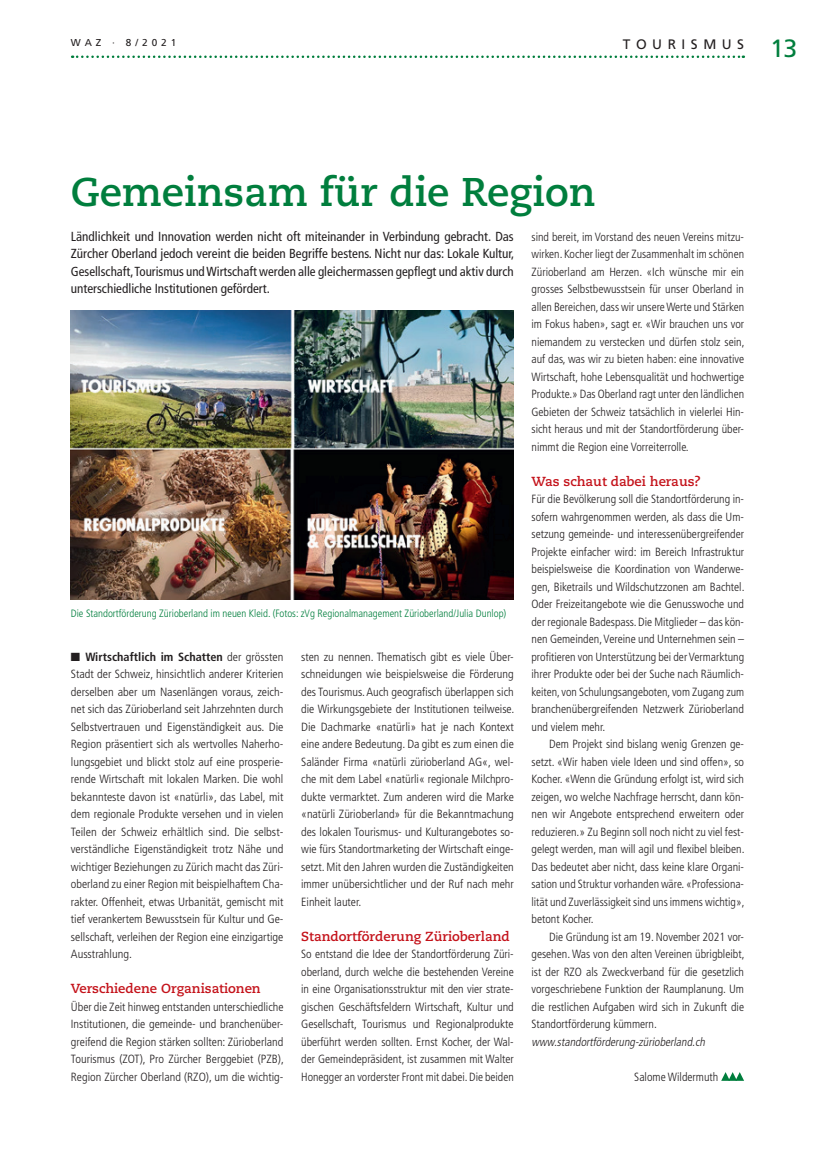
<style>
.page{position:relative;width:815px;height:1152px;background:#fff}
.page>*{position:absolute;margin:0;border:0;box-sizing:border-box;transform-origin:0 0}
.t1{font:700 40px "Caecilia";color:#007e3d}
.t2{font:25px "Frutiger LT Std";color:#007e3d}
.t3{font:13.75px "Frutiger LT Std";letter-spacing:.4em;color:#231f20}
.t4{font:condensed 13.12px/17.5px "Frutiger LT Std";color:#231f20;text-align:justify}
.t5{font:700 13.12px "Caecilia";color:#c4121a}
.t6{font:300 condensed 11.88px/17.5px "Frutiger LT Std";color:#231f20;text-align:justify}
.t7{font:italic 300 condensed 11.88px "Frutiger LT Std";color:#231f20}
.t8{font:300 condensed 10.62px "Frutiger LT Std";color:#007e3d}
.t9{font:10px "Frutiger LT Std";letter-spacing:.4em;color:#231f20}
.s1{font-weight:700}
</style>
<div class="page">
<svg style="left:72px;top:56px;width:672px;height:2px"></svg>
<svg style="left:721px;top:1072px;width:23px;height:8px"></svg>
<img style="left:71px;top:310px;width:443px;height:289px">
<p class="t9" style="left:71px;top:37px;width:107px">WAZ · 8/2021</p>
<p class="t3" style="left:623px;top:36px;width:123px">TOURISMUS</p>
<h2 class="t2" style="left:770px;top:33px;width:29px">13</h2>
<h1 class="t1" style="left:71px;top:168px;width:526px">Gemeinsam für die Region</h1>
<p class="t4" style="left:71px;top:227px;width:445px">Ländlichkeit und Innovation werden nicht oft miteinander in Verbindung gebracht. Das Zürcher Oberland jedoch vereint die beiden Begriffe bestens. Nicht nur das: Lokale Kultur, Gesellschaft, Tourismus und Wirtschaft werden alle gleichermassen gepflegt und aktiv durch unterschiedliche Institutionen gefördert.</p>
<p class="t6" style="left:531px;top:228px;width:215px">sind bereit, im Vorstand des neuen Vereins mitzu&shy;wirken. Kocher liegt der Zusammenhalt im schönen Zürioberland am Herzen. «Ich wünsche mir ein grosses Selbstbewusstsein für unser Oberland in allen Bereichen, dass wir unsere Werte und Stärken im Fokus haben», sagt er. «Wir brauchen uns vor niemandem zu verstecken und dürfen stolz sein, auf das, was wir zu bieten haben: eine innovative Wirtschaft, hohe Lebensqualität und hochwertige Produkte.» Das Oberland ragt unter den ländlichen Gebieten der Schweiz tatsächlich in vielerlei Hin&shy;sicht heraus und mit der Standortförderung über&shy;nimmt die Region eine Vorreiterrolle.</p>
<p class="t5" style="left:531px;top:473px;width:171px">Was schaut dabei heraus?</p>
<p class="t6" style="left:531px;top:490px;width:215px">Für die Bevölkerung soll die Standortförderung in&shy;sofern wahrgenommen werden, als dass die Um&shy;setzung gemeinde- und interessenübergreifender Projekte einfacher wird: im Bereich Infrastruktur beispielsweise die Koordination von Wanderwe&shy;gen, Biketrails und Wildschutzzonen am Bachtel.<br>Oder Freizeitangebote wie die Genusswoche und der regionale Badespass. Die Mitglieder – das kön&shy;nen Gemeinden, Vereine und Unternehmen sein – profitieren von Unterstützung bei der Vermarktung ihrer Produkte oder bei der Suche nach Räumlich&shy;keiten, von Schulungsangeboten, vom Zugang zum branchenübergreifenden Netzwerk Zürioberland und vielem mehr.</p>
<p class="t6" style="left:531px;top:735px;width:215px;text-indent:18px">Dem Projekt sind bislang wenig Grenzen ge&shy;setzt. «Wir haben viele Ideen und sind offen», so Kocher. «Wenn die Gründung erfolgt ist, wird sich zeigen, wo welche Nachfrage herrscht, dann kön&shy;nen wir Angebote entsprechend erweitern oder reduzieren.» Zu Beginn soll noch nicht zu viel fest&shy;gelegt werden, man will agil und flexibel bleiben.<br>Das bedeutet aber nicht, dass keine klare Organi&shy;sation und Struktur vorhanden wäre. «Professiona&shy;lität und Zuverlässigkeit sind uns immens wichtig», betont Kocher.</p>
<p class="t6" style="left:531px;top:928px;width:215px;text-indent:18px">Die Gründung ist am 19. November 2021 vor&shy;gesehen. Was von den alten Vereinen übrigbleibt, ist der RZO als Zweckverband für die gesetzlich vorgeschriebene Funktion der Raumplanung. Um die restlichen Aufgaben wird sich in Zukunft die Standortförderung kümmern.</p>
<p class="t7" style="left:531px;top:1035px;width:177px">www.standortförderung-zürioberland.ch</p>
<p class="t6" style="left:634px;top:1068px;width:86px">Salome Wildermuth</p>
<p class="t8" style="left:71px;top:607px;width:437px">Die Standortförderung Zürioberland im neuen Kleid. (Fotos: zVg Regionalmanagement Zürioberland/Julia Dunlop)</p>
<p class="t6" style="left:301px;top:648px;width:215px">sten zu nennen. Thematisch gibt es viele Über&shy;schneidungen wie beispielsweise die Förderung des Tourismus. Auch geografisch überlappen sich die Wirkungsgebiete der Institutionen teilweise.<br>Die Dachmarke «natürli» hat je nach Kontext eine andere Bedeutung. Da gibt es zum einen die Saländer Firma «natürli zürioberland AG«, wel&shy;che mit dem Label «natürli« regionale Milchpro&shy;dukte vermarktet. Zum anderen wird die Marke «natürli Zürioberland» für die Bekanntmachung des lokalen Tourismus- und Kulturangebotes so&shy;wie fürs Standortmarketing der Wirtschaft einge&shy;setzt. Mit den Jahren wurden die Zuständigkeiten immer unübersichtlicher und der Ruf nach mehr Einheit lauter.</p>
<p class="t5" style="left:301px;top:928px;width:210px">Standortförderung Zürioberland</p>
<p class="t6" style="left:301px;top:945px;width:214px">So entstand die Idee der Standortförderung Züri&shy;oberland, durch welche die bestehenden Vereine in eine Organisationsstruktur mit den vier strate&shy;gischen Geschäftsfeldern Wirtschaft, Kultur und Gesellschaft, Tourismus und Regionalprodukte überführt werden sollten. Ernst Kocher, der Wal&shy;der Gemeindepräsident, ist zusammen mit Walter Honegger an vorderster Front mit dabei. Die beiden</p>
<p class="t6" style="left:71px;top:648px;width:214px">■ <span class="s1">Wirtschaftlich im Schatten</span> der grössten Stadt der Schweiz, hinsichtlich anderer Kriterien derselben aber um Nasenlängen voraus, zeich&shy;net sich das Zürioberland seit Jahrzehnten durch Selbstvertrauen und Eigenständigkeit aus. Die Region präsentiert sich als wertvolles Naherho&shy;lungsgebiet und blickt stolz auf eine prosperie&shy;rende Wirtschaft mit lokalen Marken. Die wohl bekannteste davon ist «natürli», das Label, mit dem regionale Produkte versehen und in vielen Teilen der Schweiz erhältlich sind. Die selbst&shy;verständliche Eigenständigkeit trotz Nähe und wichtiger Beziehungen zu Zürich macht das Züri&shy;oberland zu einer Region mit beispielhaftem Cha&shy;rakter. Offenheit, etwas Urbanität, gemischt mit tief verankertem Bewusstsein für Kultur und Ge&shy;sellschaft, verleihen der Region eine einzigartige Ausstrahlung.</p>
<p class="t5" style="left:71px;top:981px;width:191px">Verschiedene Organisationen</p>
<p class="t6" style="left:71px;top:998px;width:215px">Über die Zeit hinweg entstanden unterschiedliche Institutionen, die gemeinde- und branchenüber&shy;greifend die Region stärken sollten: Zürioberland Tourismus (ZOT), Pro Zürcher Berggebiet (PZB), Region Zürcher Oberland (RZO), um die wichtig-</p>
</div>
